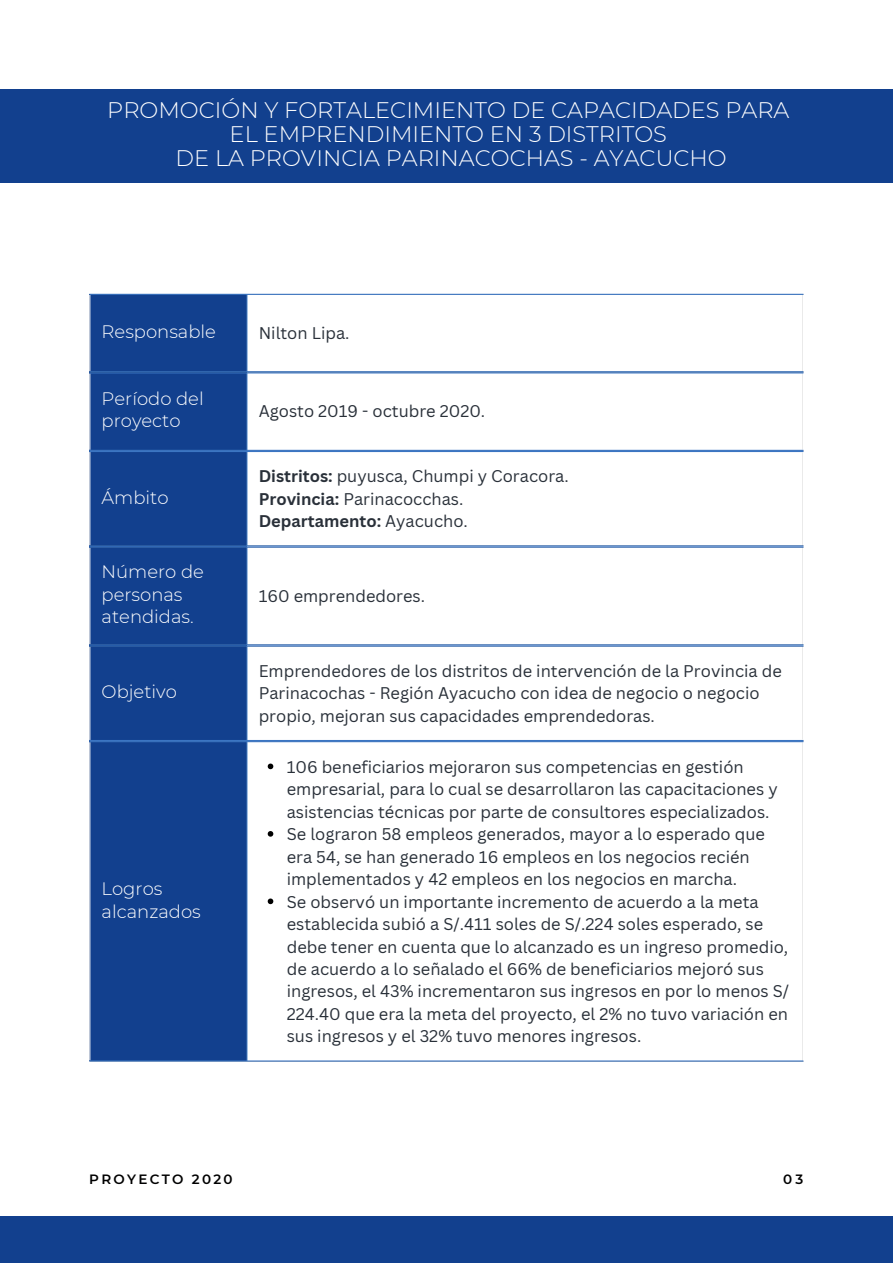
<style>
.page{position:relative;width:893px;height:1264px;background:#fff}
.page>*{position:absolute;margin:0;border:0;box-sizing:border-box;transform-origin:0 0}
.t1{font:300 22.5px "Montserrat";color:#fff}
.t2{font:300 18px/22.5px "Montserrat";color:#fff}
.t3{font:16.5px/22.5px "Canva Sans";color:#293039}
.t4{font:700 16.5px "Canva Sans";color:#293039}
.t5{font:600 13.5px "Montserrat";letter-spacing:.17em;color:#000001}
.s1{font-weight:700}
.s2{font-weight:400}
</style>
<div class="page">
<div style="left:0;top:1216px;width:892px;height:46px;background:#12408e"></div>
<div style="left:0;top:89px;width:892px;height:93px;background:#12408e"></div>
<div style="left:89px;top:294px;width:158px;height:78px;background:#12408e"></div>
<hr style="left:89px;top:295px;width:1px;height:76px;background:#fff">
<hr style="left:246px;top:295px;width:1px;height:76px;background:#3b75c2">
<hr style="left:89px;top:294px;width:714px;height:1px;background:#3b75c2">
<hr style="left:89px;top:371px;width:714px;height:1px;background:#3b75c2">
<div style="left:89px;top:372px;width:158px;height:78px;background:#12408e"></div>
<hr style="left:89px;top:373px;width:1px;height:77px;background:#fff">
<hr style="left:246px;top:373px;width:1px;height:77px;background:#3b75c2">
<hr style="left:89px;top:372px;width:714px;height:1px;background:#3b75c2">
<hr style="left:89px;top:450px;width:714px;height:1px;background:#3b75c2">
<div style="left:89px;top:451px;width:158px;height:95px;background:#12408e"></div>
<hr style="left:89px;top:452px;width:1px;height:93px;background:#fff">
<hr style="left:246px;top:452px;width:1px;height:93px;background:#3b75c2">
<hr style="left:89px;top:451px;width:714px;height:1px;background:#3b75c2">
<hr style="left:89px;top:545px;width:714px;height:1px;background:#3b75c2">
<div style="left:89px;top:547px;width:158px;height:98px;background:#12408e"></div>
<hr style="left:89px;top:547px;width:1px;height:97px;background:#fff">
<hr style="left:246px;top:547px;width:1px;height:97px;background:#3b75c2">
<hr style="left:89px;top:546px;width:714px;height:1px;background:#3b75c2">
<hr style="left:89px;top:644px;width:714px;height:1px;background:#3b75c2">
<div style="left:89px;top:645px;width:158px;height:95px;background:#12408e"></div>
<hr style="left:89px;top:646px;width:1px;height:94px;background:#fff">
<hr style="left:246px;top:646px;width:1px;height:94px;background:#3b75c2">
<hr style="left:89px;top:645px;width:714px;height:1px;background:#3b75c2">
<hr style="left:89px;top:740px;width:714px;height:1px;background:#3b75c2">
<div style="left:89px;top:741px;width:158px;height:320px;background:#12408e"></div>
<svg style="left:268px;top:763px;width:5px;height:6px"></svg>
<svg style="left:268px;top:831px;width:5px;height:5px"></svg>
<svg style="left:268px;top:898px;width:5px;height:6px"></svg>
<hr style="left:89px;top:742px;width:1px;height:318px;background:#fff">
<hr style="left:246px;top:742px;width:1px;height:318px;background:#3b75c2">
<hr style="left:89px;top:741px;width:714px;height:1px;background:#3b75c2">
<hr style="left:89px;top:1060px;width:714px;height:1px;background:#3b75c2">
<p class="t1" style="left:107px;top:96px;width:683px">PROMOCIÓN Y FORTALECIMIENTO DE CAPACIDADES PARA</p>
<p class="t1" style="left:230px;top:120px;width:439px">EL EMPRENDIMIENTO EN 3 DISTRITOS</p>
<p class="t1" style="left:176px;top:144px;width:552px">DE LA PROVINCIA PARINACOCHAS - AYACUCHO</p>
<p class="t2" style="left:102px;top:320px;width:116px">Responsable</p>
<p class="t3" style="left:259px;top:321px;width:92px">Nilton Lipa.</p>
<p class="t2" style="left:102px;top:387px;width:104px">Período del proyecto</p>
<p class="t2" style="left:102px;top:486px;width:68px">Ámbito</p>
<p class="t2" style="left:102px;top:560px;width:104px">Número de personas atendidas.</p>
<p class="t2" style="left:102px;top:680px;width:77px">Objetivo</p>
<p class="t2" style="left:102px;top:877px;width:101px">Logros alcanzados</p>
<p class="t3" style="left:259px;top:399px;width:228px">Agosto 2019 - octubre 2020.</p>
<p class="t3" style="left:259px;top:465px;width:311px"><span class="s1">Distritos:</span> puyusca, Chumpi y Coracora.</p>
<p class="t3" style="left:259px;top:487px;width:206px"><span class="s1">Provincia:</span> Parinacocchas.</p>
<p class="t4" style="left:259px;top:510px;width:211px">Departamento: <span class="s2">Ayacucho.</span></p>
<p class="t3" style="left:259px;top:584px;width:168px">160 emprendedores.</p>
<p class="t3" style="left:259px;top:659px;width:524px">Emprendedores de los distritos de intervención de la Provincia de<br>Parinacochas - Región Ayacucho con idea de negocio o negocio propio, mejoran sus capacidades emprendedoras.</p>
<p class="t3" style="left:287px;top:755px;width:492px">106 beneficiarios mejoraron sus competencias en gestión empresarial, para lo cual se desarrollaron las capacitaciones y asistencias técnicas por parte de consultores especializados.</p>
<p class="t3" style="left:287px;top:822px;width:479px">Se lograron 58 empleos generados, mayor a lo esperado que era 54, se han generado 16 empleos en los negocios recién implementados y 42 empleos en los negocios en marcha.</p>
<p class="t3" style="left:287px;top:889px;width:504px">Se observó un importante incremento de acuerdo a la meta establecida subió a S/.411 soles de S/.224 soles esperado, se debe tener en cuenta que lo alcanzado es un ingreso promedio, de acuerdo a lo señalado el 66% de beneficiarios mejoró sus ingresos, el 43% incrementaron sus ingresos en por lo menos S/ 224.40 que era la meta del proyecto, el 2% no tuvo variación en sus ingresos y el 32% tuvo menores ingresos.</p>
<p class="t5" style="left:89px;top:1171px;width:145px">PROYECTO 2020</p>
<p class="t5" style="left:783px;top:1171px;width:22px">03</p>
</div>
